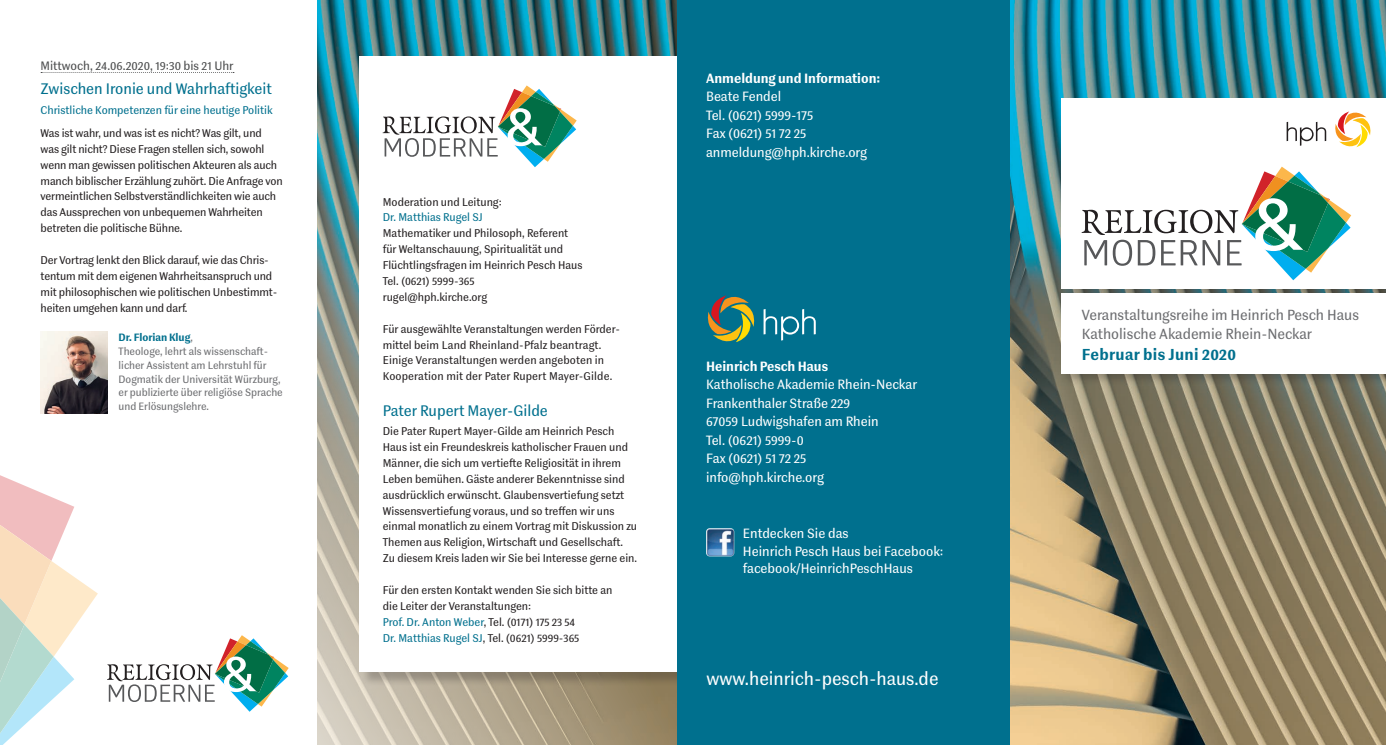
<style>
.page{position:relative;width:1386px;height:745px;background:#fff}
.page>*{position:absolute;margin:0;border:0;box-sizing:border-box;transform-origin:0 0}
.t1{font:18.75px "Contemporary Sans";color:#fff}
.t2{font:700 16.25px "Contemporary Sans";letter-spacing:.02em;color:#00708e}
.t3{font:15.62px "Contemporary Sans";color:#00708e}
.t4{font:15px/19.2px "Contemporary Sans";color:#6c6d70}
.t5{font:13.75px/18.5px "Contemporary Sans";color:#fff}
.t6{font:700 13.75px "Contemporary Sans";color:#fff}
.t7{font:12.5px "Contemporary Sans";color:#4b4c4d}
.t8{font:11.5px/15.9px "Contemporary Sans";color:#231f20}
.t9{font:11.5px "Contemporary Sans";color:#00708e}
.t10{font:10.88px/13.8px "Contemporary Sans";color:#6c6d70}
.s1{font-weight:700;color:#00708e}
.s2{color:#00708e}
</style>
<div class="page">
<img style="left:1009px;top:0;width:376px;height:744px">
<img style="left:317px;top:0;width:360px;height:744px">
<svg style="left:41px;top:72px;width:193px;height:1px"></svg>
<div style="left:359px;top:56px;width:375px;height:615px;background:#fff"></div>
<svg style="left:383px;top:85px;width:193px;height:82px"></svg>
<div style="left:677px;top:0;width:332px;height:744px;background:#00708e"></div>
<svg style="left:763px;top:309px;width:52px;height:31px"></svg>
<svg style="left:707px;top:295px;width:48px;height:46px"></svg>
<img style="left:706px;top:528px;width:28px;height:28px">
<div style="left:1061px;top:98px;width:324px;height:190px;background:#fff"></div>
<div style="left:1059px;top:291px;width:326px;height:94px;background:#231f20;opacity:.25"></div>
<div style="left:1061px;top:293px;width:324px;height:80px;background:#fff"></div>
<svg style="left:1335px;top:111px;width:36px;height:36px"></svg>
<svg style="left:1286px;top:121px;width:40px;height:25px"></svg>
<svg style="left:1081px;top:166px;width:270px;height:114px"></svg>
<img style="left:41px;top:331px;width:67px;height:82px">
<svg style="left:107px;top:635px;width:182px;height:76px"></svg>
<svg style="left:0;top:394px;width:98px;height:350px"></svg>
<p class="t7" style="left:41px;top:59px;width:194px">Mittwoch, 24.06.2020, 19:30 bis 21 Uhr</p>
<h3 class="t3" style="left:41px;top:81px;width:233px">Zwischen Ironie und Wahrhaftigkeit</h3>
<p class="t9" style="left:41px;top:104px;width:233px">Christliche Kompetenzen für eine heutige Politik</p>
<p class="t8" style="left:41px;top:125px;width:244px">Was ist wahr, und was ist es nicht? Was gilt, und was gilt nicht? Diese Fragen stellen sich, sowohl wenn man gewissen politischen Akteuren als auch manch biblischer Erzählung zuhört. Die Anfrage von vermeintlichen Selbstverständlichkeiten wie auch das Aussprechen von unbequemen Wahrheiten betreten die politische Bühne.</p>
<p class="t8" style="left:41px;top:252px;width:238px">Der Vortrag lenkt den Blick darauf, wie das Chris&shy;tentum mit dem eigenen Wahrheitsanspruch und mit philosophischen wie politischen Unbestimmt&shy;heiten umgehen kann und darf.</p>
<p class="t10" style="left:119px;top:331px;width:166px"><span class="s1">Dr. Florian Klug</span>,<br>Theologe, lehrt als wissenschaft&shy;licher Assistent am Lehrstuhl für<br>Dogmatik der Universität Würzburg, er publizierte über religiöse Sprache und Erlösungslehre.</p>
<p class="t8" style="left:383px;top:194px;width:120px">Moderation und Leitung:</p>
<p class="t9" style="left:383px;top:211px;width:101px">Dr. Matthias Rugel SJ</p>
<p class="t8" style="left:383px;top:226px;width:201px">Mathematiker und Philosoph, Referent für Weltanschauung, Spiritualität und Flüchtlingsfragen im Heinrich Pesch Haus Tel. (0621) 5999-365<br>rugel@hph.kirche.org</p>
<p class="t8" style="left:383px;top:321px;width:237px">Für ausgewählte Veranstaltungen werden Förder&shy;mittel beim Land Rheinland-Pfalz beantragt.<br>Einige Veranstaltungen werden angeboten in Kooperation mit der Pater Rupert Mayer-Gilde.</p>
<h3 class="t3" style="left:383px;top:402px;width:166px">Pater Rupert Mayer-Gilde</h3>
<p class="t8" style="left:383px;top:423px;width:256px">Die Pater Rupert Mayer-Gilde am Heinrich Pesch Haus ist ein Freundeskreis katholischer Frauen und Männer, die sich um vertiefte Religiosität in ihrem Leben bemühen. Gäste anderer Bekenntnisse sind ausdrücklich erwünscht. Glaubensvertiefung setzt Wissensvertiefung voraus, und so treffen wir uns einmal monatlich zu einem Vortrag mit Diskussion zu Themen aus Religion, Wirtschaft und Gesellschaft.<br>Zu diesem Kreis laden wir Sie bei Interesse gerne ein.</p>
<p class="t8" style="left:383px;top:582px;width:231px">Für den ersten Kontakt wenden Sie sich bitte an die Leiter der Veranstaltungen:<br><span class="s2">Prof. Dr. Anton Weber</span>, Tel. (0171) 175 23 54<br><span class="s2">Dr. Matthias Rugel SJ</span>, Tel. (0621) 5999-365</p>
<p class="t6" style="left:706px;top:70px;width:176px">Anmeldung und Information:</p>
<p class="t5" style="left:706px;top:88px;width:162px">Beate Fendel<br>Tel. (0621) 5999-175<br>Fax (0621) 51 72 25 anmeldung@hph.kirche.org</p>
<p class="t6" style="left:706px;top:358px;width:123px">Heinrich Pesch Haus</p>
<p class="t5" style="left:706px;top:375px;width:212px">Katholische Akademie Rhein-Neckar<br>Frankenthaler Straße 229<br>67059 Ludwigshafen am Rhein<br>Tel. (0621) 5999-0<br>Fax (0621) 51 72 25 info@hph.kirche.org</p>
<p class="t5" style="left:743px;top:525px;width:202px;line-height:17.5px">Entdecken Sie das<br>Heinrich Pesch Haus bei Facebook: facebook/HeinrichPeschHaus</p>
<h1 class="t1" style="left:706px;top:668px;width:233px">www.heinrich-pesch-haus.de</h1>
<h3 class="t4" style="left:1082px;top:306px;width:278px">Veranstaltungsreihe im Heinrich Pesch Haus<br>Katholische Akademie Rhein-Neckar</h3>
<h2 class="t2" style="left:1082px;top:346px;width:156px">Februar bis Juni 2020</h2>
</div>
